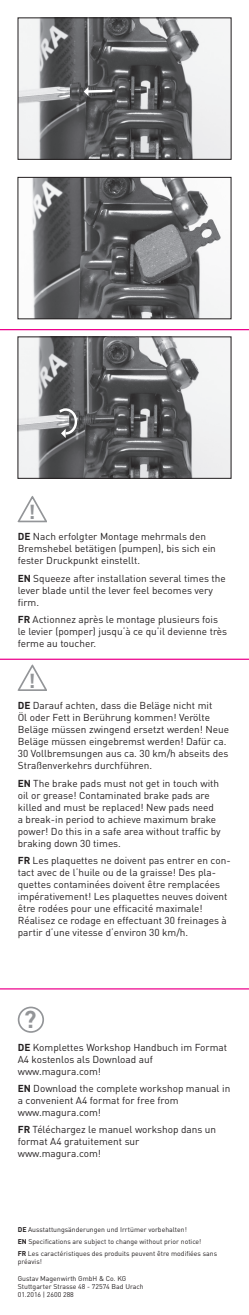
<style>
.page{position:relative;width:249px;height:1315px;background:#fff}
.page>*{position:absolute;margin:0;border:0;box-sizing:border-box;transform-origin:0 0}
.t1{font:700 24.25px "DINOT";color:#939598}
.t2{font:700 20px "DINOT";color:#939598}
.t3{font:10px/12px "DINOT";color:#231f20}
.t4{font:6.88px/11.8px "DINOT";color:#231f20}
.s1{font-weight:700}
</style>
<div class="page">
<svg style="left:17px;top:664px;width:30px;height:27px"></svg>
<svg style="left:17px;top:496px;width:30px;height:27px"></svg>
<div style="left:18px;top:1006px;width:26px;height:26px;border:2px solid #939598;border-radius:50%"></div>
<img style="left:20px;top:339px;width:208px;height:137px">
<div style="left:18px;top:337px;width:212px;height:141px;border:1px solid #231f20"></div>
<img style="left:32px;top:179px;width:196px;height:138px">
<div style="left:18px;top:177px;width:212px;height:142px;border:1px solid #231f20"></div>
<img style="left:20px;top:20px;width:208px;height:137px">
<div style="left:18px;top:18px;width:212px;height:141px;border:1px solid #231f20"></div>
<svg style="left:56px;top:407px;width:22px;height:31px"></svg>
<svg style="left:83px;top:87px;width:32px;height:9px"></svg>
<hr style="left:0;top:329px;width:248px;height:1px;background:#ed028c">
<hr style="left:0;top:658px;width:248px;height:2px;background:#ed028c">
<hr style="left:0;top:988px;width:248px;height:1px;background:#ed028c">
<h2 class="t2" style="left:28px;top:498px;width:8px">!</h2>
<p class="t3" style="left:18px;top:530px;width:199px"><span class="s1">DE</span> Nach erfolgter Montage mehrmals den<br>Bremshebel betätigen (pumpen), bis sich ein fester Druckpunkt einstellt.</p>
<p class="t3" style="left:18px;top:571px;width:209px"><span class="s1">EN</span> Squeeze after installation several times the lever blade until the lever feel becomes very firm.</p>
<p class="t3" style="left:18px;top:613px;width:210px"><span class="s1">FR</span> Actionnez après le montage plusieurs fois le levier (pomper) jusqu‘à ce qu‘il devienne très ferme au toucher.</p>
<h2 class="t2" style="left:28px;top:667px;width:8px">!</h2>
<p class="t3" style="left:18px;top:699px;width:212px"><span class="s1">DE</span> Darauf achten, dass die Beläge nicht mit<br>Öl oder Fett in Berührung kommen! Verölte Beläge müssen zwingend ersetzt werden! Neue Beläge müssen eingebremst werden! Dafür ca.<br>30 Vollbremsungen aus ca. 30 km/h abseits des Straßenverkehrs durchführen.</p>
<p class="t3" style="left:18px;top:776px;width:204px"><span class="s1">EN</span> The brake pads must not get in touch with oil or grease! Contaminated brake pads are killed and must be replaced! New pads need a break-in period to achieve maximum brake power! Do this in a safe area without traffic by braking down 30 times.</p>
<p class="t3" style="left:18px;top:854px;width:213px"><span class="s1">FR</span> Les plaquettes ne doivent pas entrer en con&shy;tact avec de l‘huile ou de la graisse! Des pla&shy;quettes contaminées doivent être remplacées impérativement! Les plaquettes neuves doivent être rodées pour une efficacité maximale!<br>Réalisez ce rodage en effectuant 30 freinages à partir d‘une vitesse d‘environ 30 km/h.</p>
<h1 class="t1" style="left:24px;top:1003px;width:14px">?</h1>
<p class="t3" style="left:18px;top:1040px;width:210px"><span class="s1">DE</span> Komplettes Workshop Handbuch im Format<br>A4 kostenlos als Download auf www.magura.com!</p>
<p class="t3" style="left:18px;top:1082px;width:213px"><span class="s1">EN</span> Download the complete workshop manual in a convenient A4 format for free from www.magura.com!</p>
<p class="t3" style="left:18px;top:1123px;width:199px"><span class="s1">FR</span> Téléchargez le manuel workshop dans un format A4 gratuitement sur www.magura.com!</p>
<p class="t4" style="left:18px;top:1223px;width:200px"><span class="s1">DE</span> Ausstattungsänderungen und Irrtümer vorbehalten!<br><span class="s1">EN</span> Specifications are subject to change without prior notice!<br><span class="s1">FR</span> Les caractéristiques des produits peuvent être modifiées sans</p>
<p class="t4" style="left:18px;top:1255px;width:26px">préavis!</p>
<p class="t4" style="left:18px;top:1273px;width:127px;line-height:8.2px">Gustav Magenwirth GmbH &amp; Co. KG<br>Stuttgarter Strasse 48 - 72574 Bad Urach<br>01.2016 | 2600 288</p>
</div>
